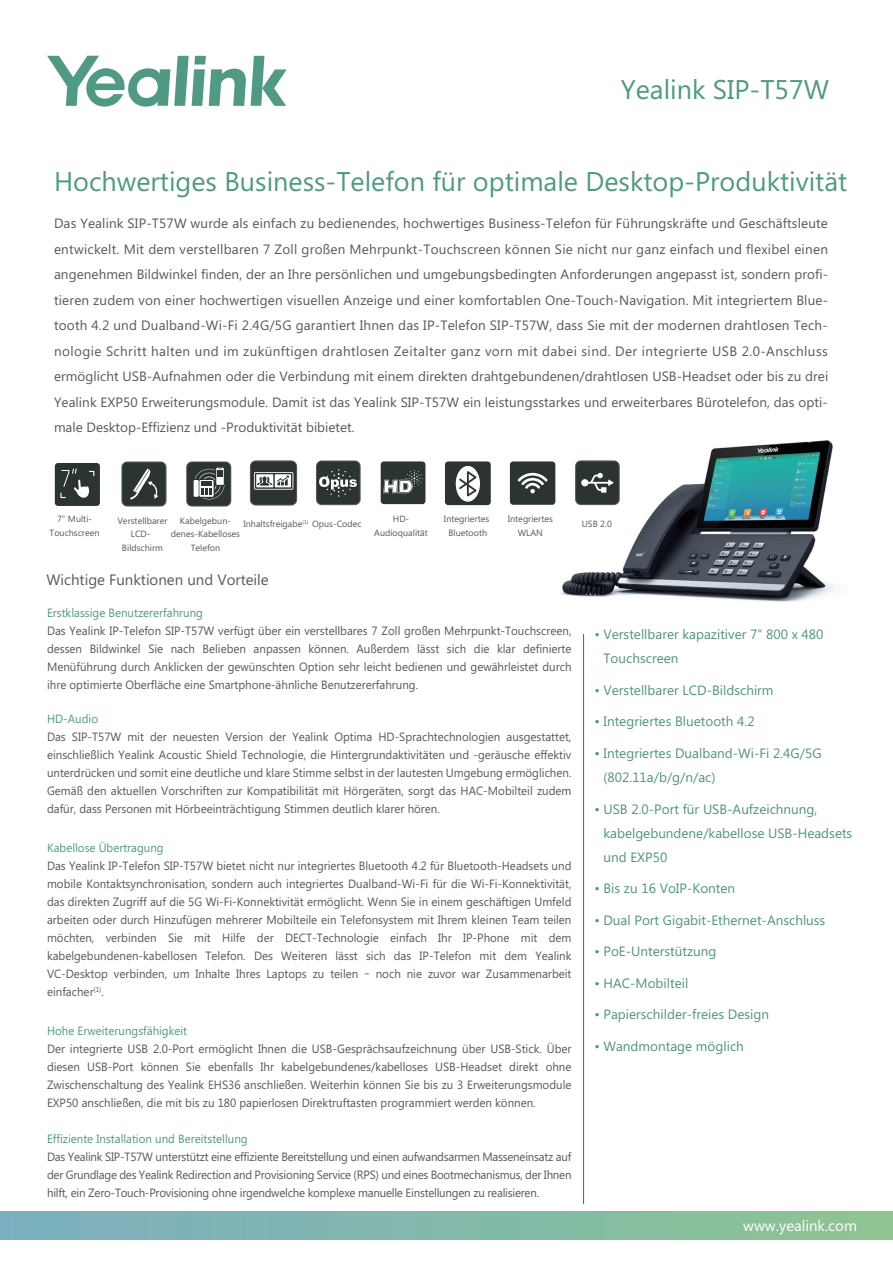
<style>
.page{position:relative;width:893px;height:1264px;background:#fff}
.page>*{position:absolute;margin:0;border:0;box-sizing:border-box;transform-origin:0 0}
.t1{font:27px "Microsoft Phags Pa";color:#509983}
.t2{font:15px "Microsoft Phags Pa";color:#59595b}
.t3{font:15px "Microsoft Phags Pa";color:#fff}
.t4{font:13.5px/25.5px "Microsoft Phags Pa";color:#57585a;text-align:justify}
.t5{font:13.5px/24px "Microsoft Phags Pa";color:#509380}
.t6{font:12px/18px "Microsoft Phags Pa";color:#57585a;text-align:justify;scale:.96 1}
.t7{font:12px "Microsoft Phags Pa";color:#509983;scale:.96 1}
.t8{font:9px/13.5px "Microsoft Phags Pa";color:#57585a;text-align:center}
.t9{font:5.25px "Microsoft Phags Pa";color:#57585a}
</style>
<div class="page">
<hr style="left:583px;top:607px;width:1px;height:596px;background:#2d7756">
<svg style="left:47px;top:56px;width:239px;height:51px"></svg>
<div style="left:0;top:1210px;width:892px;height:28px;background:linear-gradient(to right,#7daec2,#8cc492)"></div>
<img style="left:530px;top:440px;width:305px;height:193px">
<div style="left:380px;top:461px;width:45px;height:43px;background:#2c3333;border-radius:3px"></div>
<svg style="left:383px;top:470px;width:39px;height:23px"></svg>
<div style="left:445px;top:461px;width:45px;height:44px;background:#2c3333;border-radius:3px"></div>
<svg style="left:455px;top:466px;width:25px;height:35px"></svg>
<div style="left:575px;top:460px;width:44px;height:45px;border:2px solid #59595b;border-radius:5px"></div>
<div style="left:576px;top:461px;width:42px;height:43px;background:#2c3333;border-radius:5px"></div>
<svg style="left:581px;top:473px;width:32px;height:19px"></svg>
<div style="left:316px;top:460px;width:44px;height:45px;border:2px solid #59595b;border-radius:5px"></div>
<div style="left:317px;top:461px;width:42px;height:43px;background:#2c3333;border-radius:5px"></div>
<svg style="left:319px;top:469px;width:38px;height:27px"></svg>
<div style="left:510px;top:461px;width:45px;height:43px;background:#2c3333;border-radius:3px"></div>
<svg style="left:517px;top:473px;width:30px;height:20px"></svg>
<svg style="left:121px;top:461px;width:45px;height:45px"></svg>
<div style="left:122px;top:462px;width:43px;height:43px;background:#2b3333;border-radius:5px"></div>
<svg style="left:130px;top:468px;width:28px;height:31px"></svg>
<div style="left:250px;top:460px;width:47px;height:45px;border:2px solid #59595b;border-radius:5px"></div>
<div style="left:251px;top:461px;width:45px;height:43px;background:#2c3333;border-radius:5px"></div>
<svg style="left:254px;top:472px;width:39px;height:17px"></svg>
<svg style="left:186px;top:461px;width:45px;height:45px;background:#575c5c"></svg>
<div style="left:55px;top:463px;width:45px;height:43px;background:#2c3333;border-radius:3px"></div>
<svg style="left:60px;top:468px;width:34px;height:30px"></svg>
<h1 class="t1" style="left:620px;top:71px;width:209px">Yealink SIP-T57W</h1>
<h1 class="t1" style="left:54px;top:162px;width:794px">Hochwertiges Business-Telefon für optimale Desktop-Produktivität</h1>
<p class="t4" style="left:54px;top:210px;width:775px">Das Yealink SIP-T57W wurde als einfach zu bedienendes, hochwertiges Business-Telefon für Führungskräfte und Geschäftsleute entwickelt. Mit dem verstellbaren 7 Zoll großen Mehrpunkt-Touchscreen können Sie nicht nur ganz einfach und flexibel einen angenehmen Bildwinkel finden, der an Ihre persönlichen und umgebungsbedingten Anforderungen angepasst ist, sondern profi&shy;tieren zudem von einer hochwertigen visuellen Anzeige und einer komfortablen One-Touch-Navigation. Mit integriertem Blue&shy;tooth 4.2 und Dualband-Wi-Fi 2.4G/5G garantiert Ihnen das IP-Telefon SIP-T57W, dass Sie mit der modernen drahtlosen Tech&shy;nologie Schritt halten und im zukünftigen drahtlosen Zeitalter ganz vorn mit dabei sind. Der integrierte USB 2.0-Anschluss ermöglicht USB-Aufnahmen oder die Verbindung mit einem direkten drahtgebundenen/drahtlosen USB-Headset oder bis zu drei Yealink EXP50 Erweiterungsmodule. Damit ist das Yealink SIP-T57W ein leistungsstarkes und erweiterbares Bürotelefon, das opti&shy;male Desktop-Effizienz und -Produktivität bibietet.</p>
<p class="t8" style="left:50px;top:512px;width:51px">7" Multi-<br>Touchscreen</p>
<p class="t8" style="left:444px;top:512px;width:47px">Integriertes<br>Bluetooth</p>
<p class="t8" style="left:507px;top:512px;width:47px">Integriertes<br>WLAN</p>
<p class="t8" style="left:312px;top:516px;width:51px">Opus-Codec</p>
<p class="t8" style="left:374px;top:512px;width:55px">HD-<br>Audioqualität</p>
<p class="t8" style="left:581px;top:516px;width:32px">USB 2.0</p>
<p class="t8" style="left:117px;top:513px;width:52px">Verstellbarer<br>LCD-<br>Bildschirm</p>
<p class="t8" style="left:243px;top:516px;width:60px">Inhaltsfreigabe</p>
<p class="t8" style="left:180px;top:513px;width:53px">Kabelgebun-</p>
<p class="t9" style="left:302px;top:518px;width:7px">(1)</p>
<p class="t8" style="left:171px;top:527px;width:70px">denes-Kabelloses<br>Telefon</p>
<p class="t2" style="left:46px;top:569px;width:224px">Wichtige Funktionen und Vorteile</p>
<p class="t7" style="left:47px;top:604px;width:164px">Erstklassige Benutzererfahrung</p>
<p class="t6" style="left:47px;top:621px;width:547px">Das Yealink IP-Telefon SIP-T57W verfügt über ein verstellbares 7 Zoll großen Mehrpunkt-Touchscreen, dessen Bildwinkel Sie nach Belieben anpassen können. Außerdem lässt sich die klar definierte Menüführung durch Anklicken der gewünschten Option sehr leicht bedienen und gewährleistet durch ihre optimierte Oberfläche eine Smartphone-ähnliche Benutzererfahrung.</p>
<p class="t7" style="left:47px;top:709px;width:55px">HD-Audio</p>
<p class="t6" style="left:47px;top:726px;width:547px">Das SIP-T57W mit der neuesten Version der Yealink Optima HD-Sprachtechnologien ausgestattet, einschließlich Yealink Acoustic Shield Technologie, die Hintergrundaktivitäten und -geräusche effektiv unterdrücken und somit eine deutliche und klare Stimme selbst in der lautesten Umgebung ermöglichen.<br>Gemäß den aktuellen Vorschriften zur Kompatibilität mit Hörgeräten, sorgt das HAC-Mobilteil zudem dafür, dass Personen mit Hörbeeinträchtigung Stimmen deutlich klarer hören.</p>
<p class="t7" style="left:47px;top:838px;width:123px">Kabellose Übertragung</p>
<p class="t6" style="left:47px;top:855px;width:547px">Das Yealink IP-Telefon SIP-T57W bietet nicht nur integriertes Bluetooth 4.2 für Bluetooth-Headsets und mobile Kontaktsynchronisation, sondern auch integriertes Dualband-Wi-Fi für die Wi-Fi-Konnektivität, das direkten Zugriff auf die 5G Wi-Fi-Konnektivität ermöglicht. Wenn Sie in einem geschäftigen Umfeld arbeiten oder durch Hinzufügen mehrerer Mobilteile ein Telefonsystem mit Ihrem kleinen Team teilen möchten, verbinden Sie mit Hilfe der DECT-Technologie einfach Ihr IP-Phone mit dem kabelgebundenen-kabellosen Telefon. Des Weiteren lässt sich das IP-Telefon mit dem Yealink VC-Desktop verbinden, um Inhalte Ihres Laptops zu teilen – noch nie zuvor war Zusammenarbeit einfacher<sup>(1)</sup>.</p>
<p class="t7" style="left:47px;top:1021px;width:147px">Hohe Erweiterungsfähigkeit</p>
<p class="t6" style="left:47px;top:1038px;width:547px">Der integrierte USB 2.0-Port ermöglicht Ihnen die USB-Gesprächsaufzeichnung über USB-Stick. Über diesen USB-Port können Sie ebenfalls Ihr kabelgebundenes/kabelloses USB-Headset direkt ohne Zwischenschaltung des Yealink EHS36 anschließen. Weiterhin können Sie bis zu 3 Erweiterungsmodule EXP50 anschließen, die mit bis zu 180 papierlosen Direktruftasten programmiert werden können.</p>
<p class="t7" style="left:47px;top:1129px;width:210px">Effiziente Installation und Bereitstellung</p>
<p class="t6" style="left:47px;top:1146px;width:547px">Das Yealink SIP-T57W unterstützt eine effiziente Bereitstellung und einen aufwandsarmen Masseneinsatz auf der Grundlage des Yealink Redirection and Provisioning Service (RPS) und eines Bootmechanismus, der Ihnen hilft, ein Zero-Touch-Provisioning ohne irgendwelche komplexe manuelle Einstellungen zu realisieren.</p>
<p class="t5" style="left:603px;top:622px;width:221px;text-indent:-9px">• Verstellbarer kapazitiver 7“ 800 x 480<br>Touchscreen</p>
<p class="t5" style="left:594px;top:677px;width:181px">• Verstellbarer LCD-Bildschirm</p>
<p class="t5" style="left:594px;top:709px;width:162px">• Integriertes Bluetooth 4.2</p>
<p class="t5" style="left:603px;top:740px;width:220px;text-indent:-9px">• Integriertes Dualband-Wi-Fi 2.4G/5G (802.11a/b/g/n/ac)</p>
<p class="t5" style="left:603px;top:796px;width:250px;text-indent:-9px">• USB 2.0-Port für USB-Aufzeichnung, kabelgebundene/kabellose USB-Headsets und EXP50</p>
<p class="t5" style="left:594px;top:875px;width:142px">• Bis zu 16 VoIP-Konten</p>
<p class="t5" style="left:594px;top:907px;width:232px">• Dual Port Gigabit-Ethernet-Anschluss</p>
<p class="t5" style="left:594px;top:938px;width:123px">• PoE-Unterstützung</p>
<p class="t5" style="left:594px;top:969px;width:95px">• HAC-Mobilteil</p>
<p class="t5" style="left:594px;top:1001px;width:176px">• Papierschilder-freies Design</p>
<p class="t5" style="left:594px;top:1032px;width:151px">• Wandmontage möglich</p>
<p class="t3" style="left:743px;top:1214px;width:115px">www.yealink.com</p>
</div>
